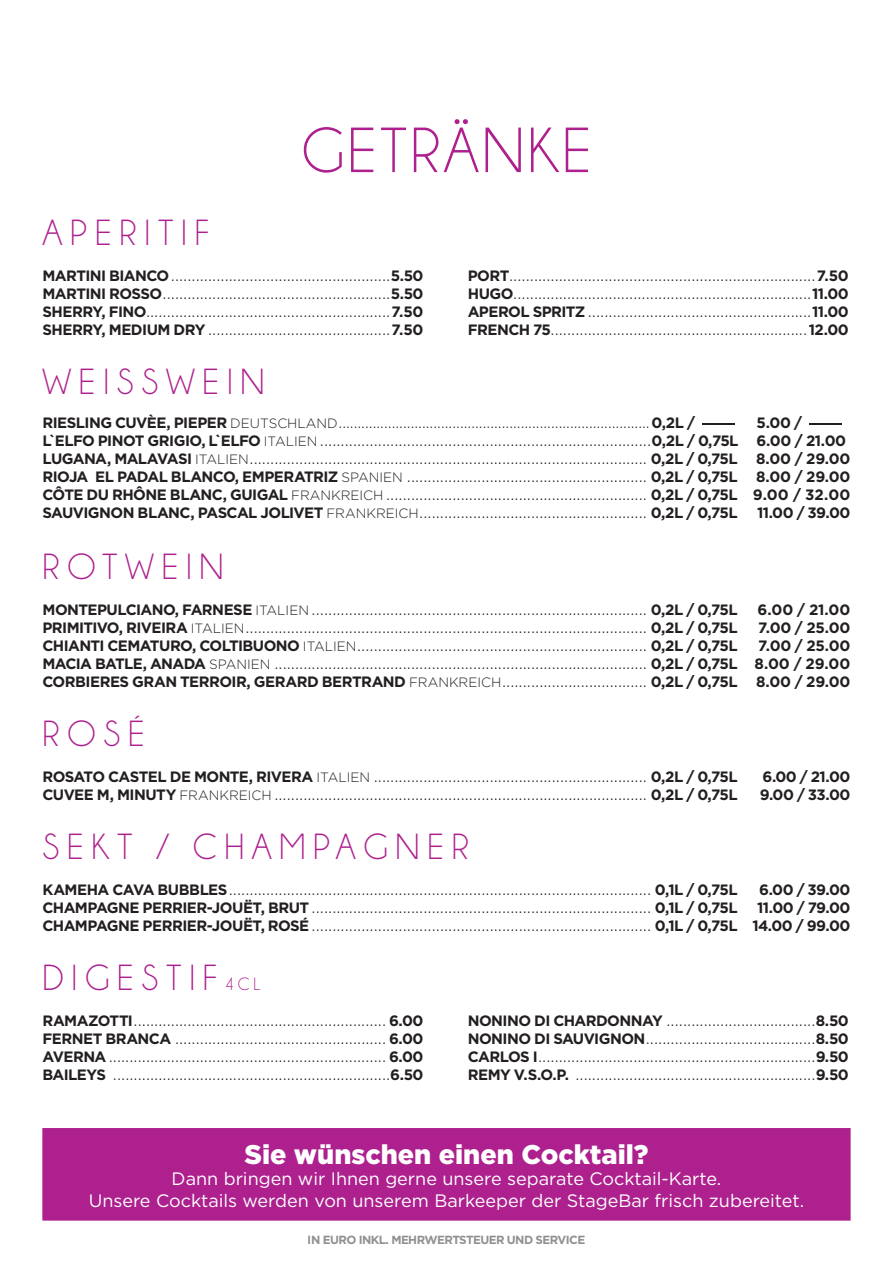
<style>
.page{position:relative;width:893px;height:1263px;background:#fff}
.page>*{position:absolute;margin:0;border:0;box-sizing:border-box;transform-origin:0 0}
.t1{font:64.5px "Champagne&Limousines";letter-spacing:.05em;color:#ad208e}
.t2{font:36.75px "Champagne&Limousines";letter-spacing:.21em;color:#ad208e}
.t3{font:900 27px "Gotham";color:#fff}
.t4{font:300 18px "Gotham";color:#231f20}
.t5{font:18px "Gotham";color:#fff}
.t6{font:300 16.5px "Gotham";color:#231f20}
.t7{font:700 15px "Gotham";letter-spacing:-.035em;color:#231f20}
.t8{font:700 11.85px "Gotham";letter-spacing:-.05em;color:#231f20}
.s1{font-weight:700;font-size:15px}
.s2{font-size:13.5px}
.s3{font-weight:300;font-size:13.5px}
.s4{font-weight:300;font-size:18px}
.s5{font-size:18px}
</style>
<div class="page">
<hr style="left:702px;top:423px;width:32px;height:1px;background:#231f20">
<hr style="left:809px;top:423px;width:33px;height:1px;background:#231f20">
<div style="left:43px;top:1128px;width:807px;height:92px;background:#ad208e"></div>
<p class="t2" style="left:43px;top:214px;width:168px">APERITIF</p>
<p class="t1" style="left:301px;top:118px;width:292px">GETRÄNKE</p>
<p class="t4" style="left:43px;top:263px;width:383px"><span class="s1">MARTINI BIANCO</span>.....................................................<span class="s1">5.50</span></p>
<p class="t4" style="left:43px;top:281px;width:383px"><span class="s1">MARTINI ROSSO</span>.......................................................<span class="s1">5.50</span></p>
<p class="t4" style="left:43px;top:299px;width:383px"><span class="s1">SHERRY, FINO</span>...........................................................<span class="s1">7.50</span></p>
<p class="t4" style="left:43px;top:317px;width:383px"><span class="s1">SHERRY, MEDIUM DRY</span> ............................................<span class="s1">7.50</span></p>
<p class="t2" style="left:43px;top:363px;width:224px">WEISSWEIN</p>
<p class="t4" style="left:468px;top:263px;width:383px"><span class="s1">PORT</span>..........................................................................<span class="s1">7.50</span></p>
<p class="t4" style="left:468px;top:281px;width:383px"><span class="s1">HUGO</span>........................................................................<span class="s1">11.00</span></p>
<p class="t4" style="left:468px;top:299px;width:383px"><span class="s1">APEROL SPRITZ</span> ......................................................<span class="s1">11.00</span></p>
<p class="t4" style="left:468px;top:317px;width:383px"><span class="s1">FRENCH 75</span>.............................................................. <span class="s1">12.00</span></p>
<p class="t6" style="left:43px;top:412px;width:654px"><span class="s1">RIESLING CUVÈE, PIEPER</span> <span class="s2">DEUTSCHLAND</span>..................................................................................<span class="s1">0,2L /</span></p>
<p class="t7" style="left:757px;top:413px;width:47px">5.00 /</p>
<p class="t4" style="left:43px;top:429px;width:805px"><span class="s1">L`ELFO PINOT GRIGIO, L`ELFO</span> <span class="s2">ITALIEN</span> ................................................................................<span class="s1">0,2L / 0,75L 6.00 / 21.00</span></p>
<p class="t4" style="left:43px;top:447px;width:809px"><span class="s1">LUGANA, MALAVASI</span> <span class="s2">ITALIEN</span>................................................................................................ <span class="s1">0,2L / 0,75L 8.00 / 29.00</span></p>
<p class="t4" style="left:43px;top:465px;width:809px"><span class="s1">RIOJA EL PADAL BLANCO, EMPERATRIZ</span> <span class="s2">SPANIEN</span> .......................................................... <span class="s1">0,2L / 0,75L 8.00 / 29.00</span></p>
<p class="t4" style="left:43px;top:483px;width:809px"><span class="s1">CÔTE DU RHÔNE BLANC, GUIGAL</span> <span class="s2">FRANKREICH</span> ............................................................... <span class="s1">0,2L / 0,75L 9.00 / 32.00</span></p>
<p class="t4" style="left:43px;top:501px;width:697px"><span class="s1">SAUVIGNON BLANC, PASCAL JOLIVET</span> <span class="s2">FRANKREICH</span>....................................................... <span class="s1">0,2L / 0,75L</span></p>
<p class="t7" style="left:757px;top:503px;width:95px">11.00 / 39.00</p>
<p class="t2" style="left:43px;top:548px;width:183px">ROTWEIN</p>
<p class="t4" style="left:43px;top:597px;width:697px"><span class="s1">MONTEPULCIANO, FARNESE</span> <span class="s2">ITALIEN</span> ................................................................................. <span class="s1">0,2L / 0,75L</span></p>
<p class="t7" style="left:757px;top:599px;width:94px">6.00 / 21.00</p>
<p class="t4" style="left:43px;top:615px;width:697px"><span class="s1">PRIMITIVO, RIVEIRA</span> <span class="s2">ITALIEN</span>................................................................................................. <span class="s1">0,2L / 0,75L</span></p>
<p class="t7" style="left:758px;top:617px;width:94px">7.00 / 25.00</p>
<p class="t4" style="left:43px;top:633px;width:697px"><span class="s1">CHIANTI CEMATURO, COLTIBUONO</span> <span class="s2">ITALIEN</span>...................................................................... <span class="s1">0,2L / 0,75L</span></p>
<p class="t7" style="left:758px;top:635px;width:94px">7.00 / 25.00</p>
<p class="t4" style="left:43px;top:651px;width:809px"><span class="s1">MACIA BATLE, ANADA</span> <span class="s2">SPANIEN</span> .......................................................................................... <span class="s1">0,2L / 0,75L 8.00 / 29.00</span></p>
<p class="t7" style="left:43px;top:671px;width:809px">CORBIERES GRAN TERROIR, GERARD BERTRAND <span class="s3">FRANKREICH</span><span class="s4">...................................</span> 0,2L / 0,75L 8.00 / 29.00</p>
<p class="t2" style="left:43px;top:715px;width:104px">ROSÉ</p>
<p class="t4" style="left:43px;top:764px;width:697px"><span class="s1">ROSATO CASTEL DE MONTE, RIVERA</span> <span class="s2">ITALIEN</span> .................................................................. <span class="s1">0,2L / 0,75L</span></p>
<p class="t7" style="left:762px;top:766px;width:89px">6.00 / 21.00</p>
<p class="t4" style="left:43px;top:782px;width:697px"><span class="s1">CUVEE M, MINUTY</span> <span class="s2">FRANKREICH</span> .......................................................................................... <span class="s1">0,2L / 0,75L</span></p>
<p class="t7" style="left:760px;top:784px;width:92px">9.00 / 33.00</p>
<p class="t2" style="left:43px;top:828px;width:428px">SEKT / CHAMPAGNER</p>
<p class="t4" style="left:43px;top:877px;width:697px"><span class="s1">KAMEHA CAVA BUBBLES</span>...................................................................................................... <span class="s1">0,1L / 0,75L</span></p>
<p class="t7" style="left:759px;top:879px;width:93px">6.00 / 39.00</p>
<p class="t4" style="left:43px;top:895px;width:697px"><span class="s1">CHAMPAGNE PERRIER-JOUËT, BRUT</span> .................................................................................. <span class="s1">0,1L / 0,75L</span></p>
<p class="t7" style="left:757px;top:897px;width:95px">11.00 / 79.00</p>
<p class="t4" style="left:43px;top:913px;width:809px"><span class="s1">CHAMPAGNE PERRIER-JOUËT, ROSÉ</span>.................................................................................. <span class="s1">0,1L / 0,75L 14.00 / 99.00</span></p>
<p class="t2" style="left:43px;top:959px;width:219px">DIGESTIF <span class="s5">4CL</span></p>
<p class="t4" style="left:43px;top:1008px;width:383px"><span class="s1">RAMAZOTTI</span>............................................................. <span class="s1">6.00</span></p>
<p class="t4" style="left:43px;top:1026px;width:383px"><span class="s1">FERNET BRANCA</span> ................................................... <span class="s1">6.00</span></p>
<p class="t4" style="left:43px;top:1044px;width:383px"><span class="s1">AVERNA</span>................................................................... <span class="s1">6.00</span></p>
<p class="t4" style="left:43px;top:1062px;width:383px"><span class="s1">BAILEYS</span> ...................................................................<span class="s1">6.50</span></p>
<p class="t4" style="left:468px;top:1008px;width:383px"><span class="s1">NONINO DI CHARDONNAY</span> ....................................<span class="s1">8.50</span></p>
<p class="t4" style="left:468px;top:1026px;width:383px"><span class="s1">NONINO DI SAUVIGNON</span>.........................................<span class="s1">8.50</span></p>
<p class="t4" style="left:468px;top:1044px;width:383px"><span class="s1">CARLOS I</span>...................................................................<span class="s1">9.50</span></p>
<p class="t4" style="left:468px;top:1062px;width:383px"><span class="s1">REMY V.S.O.P.</span> ..........................................................<span class="s1">9.50</span></p>
<p class="t3" style="left:244px;top:1135px;width:406px">Sie wünschen einen Cocktail?</p>
<p class="t5" style="left:172px;top:1167px;width:551px">Dann bringen wir Ihnen gerne unsere separate Cocktail-Karte.</p>
<p class="t5" style="left:89px;top:1189px;width:717px">Unsere Cocktails werden von unserem Barkeeper der StageBar frisch zubereitet.</p>
<p class="t8" style="left:308px;top:1232px;width:279px">IN EURO INKL. MEHRWERTSTEUER UND SERVICE</p>
</div>
